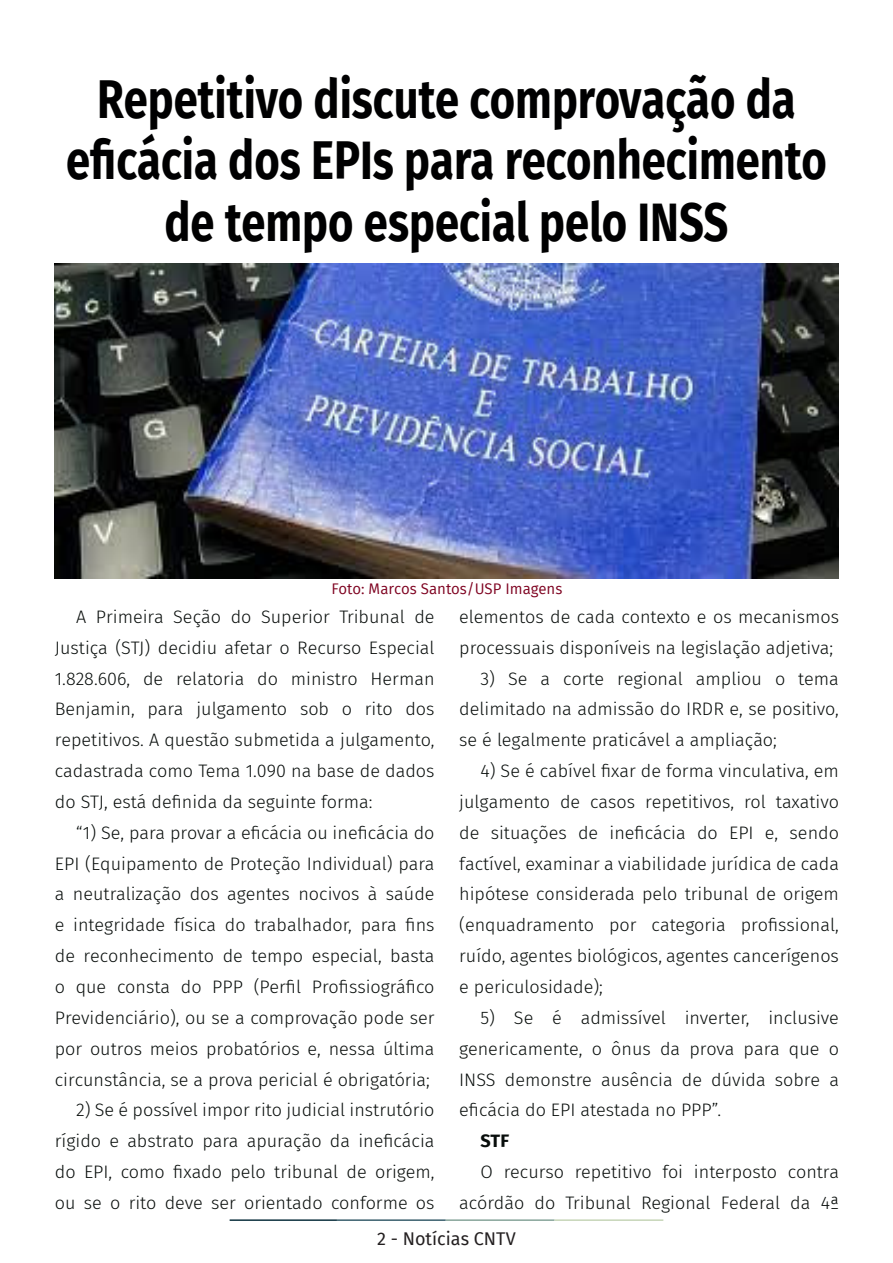
<style>
.page{position:relative;width:893px;height:1263px;background:#fff}
.page>*{position:absolute;margin:0;border:0;box-sizing:border-box;transform-origin:0 0}
.t1{font:700 54.3px/61.5px "Fira Sans";color:#000001;text-align:center;scale:.8 1}
.t2{font:300 18px/30.9px "Fira Sans";color:#080d0b;text-align:justify}
.t3{font:18px "Fira Sans";color:#231f20}
.t4{font:700 18px "Fira Sans";color:#080d0b}
.t5{font:15px "Fira Sans";color:#7e0220}
</style>
<div class="page">
<hr style="left:230px;top:1219px;width:107px;height:2px;background:#0e323f">
<hr style="left:337px;top:1219px;width:109px;height:2px;background:#3a5f6d">
<hr style="left:446px;top:1219px;width:109px;height:2px;background:#87a59a">
<hr style="left:555px;top:1219px;width:108px;height:2px;background:#c6d5b7">
<img style="left:55px;top:264px;width:784px;height:314px">
<p class="t1" style="left:66px;top:64px;width:952px">Repetitivo discute comprovação da eficácia dos EPIs para reconhecimento de tempo especial pelo INSS</p>
<p class="t5" style="left:331px;top:578px;width:232px">Foto: Marcos Santos/USP Imagens</p>
<p class="t2" style="left:55px;top:601px;width:381px;text-indent:21px">A Primeira Seção do Superior Tribunal de Justiça (STJ) decidiu afetar o Recurso Especial 1.828.606, de relatoria do ministro Herman Benjamin, para julgamento sob o rito dos repetitivos. A questão submetida a julgamento, cadastrada como Tema 1.090 na base de dados do STJ, está definida da seguinte forma:</p>
<p class="t2" style="left:55px;top:817px;width:381px;text-indent:21px">“1) Se, para provar a eficácia ou ineficácia do EPI (Equipamento de Proteção Individual) para a neutralização dos agentes nocivos à saúde e integridade física do trabalhador, para fins de reconhecimento de tempo especial, basta o que consta do PPP (Perfil Profissiográfico Previdenciário), ou se a comprovação pode ser por outros meios probatórios e, nessa última circunstância, se a prova pericial é obrigatória;</p>
<p class="t2" style="left:55px;top:1094px;width:381px;text-indent:21px">2) Se é possível impor rito judicial instrutório rígido e abstrato para apuração da ineficácia do EPI, como fixado pelo tribunal de origem, ou se o rito deve ser orientado conforme os</p>
<p class="t2" style="left:459px;top:601px;width:381px">elementos de cada contexto e os mecanismos processuais disponíveis na legislação adjetiva;</p>
<p class="t2" style="left:459px;top:663px;width:381px;text-indent:21px">3) Se a corte regional ampliou o tema delimitado na admissão do IRDR e, se positivo, se é legalmente praticável a ampliação;</p>
<p class="t2" style="left:459px;top:755px;width:381px;text-indent:21px">4) Se é cabível fixar de forma vinculativa, em julgamento de casos repetitivos, rol taxativo de situações de ineficácia do EPI e, sendo factível, examinar a viabilidade jurídica de cada hipótese considerada pelo tribunal de origem (enquadramento por categoria profissional, ruído, agentes biológicos, agentes cancerígenos e periculosidade);</p>
<p class="t2" style="left:459px;top:1002px;width:381px;text-indent:21px">5) Se é admissível inverter, inclusive genericamente, o ônus da prova para que o INSS demonstre ausência de dúvida sobre a eficácia do EPI atestada no PPP”.</p>
<p class="t4" style="left:480px;top:1126px;width:30px">STF</p>
<p class="t2" style="left:459px;top:1156px;width:381px;text-align:right">O recurso repetitivo foi interposto contra acórdão do Tribunal Regional Federal da 4ª</p>
<p class="t3" style="left:377px;top:1225px;width:140px">2 - Notícias CNTV</p>
</div>
